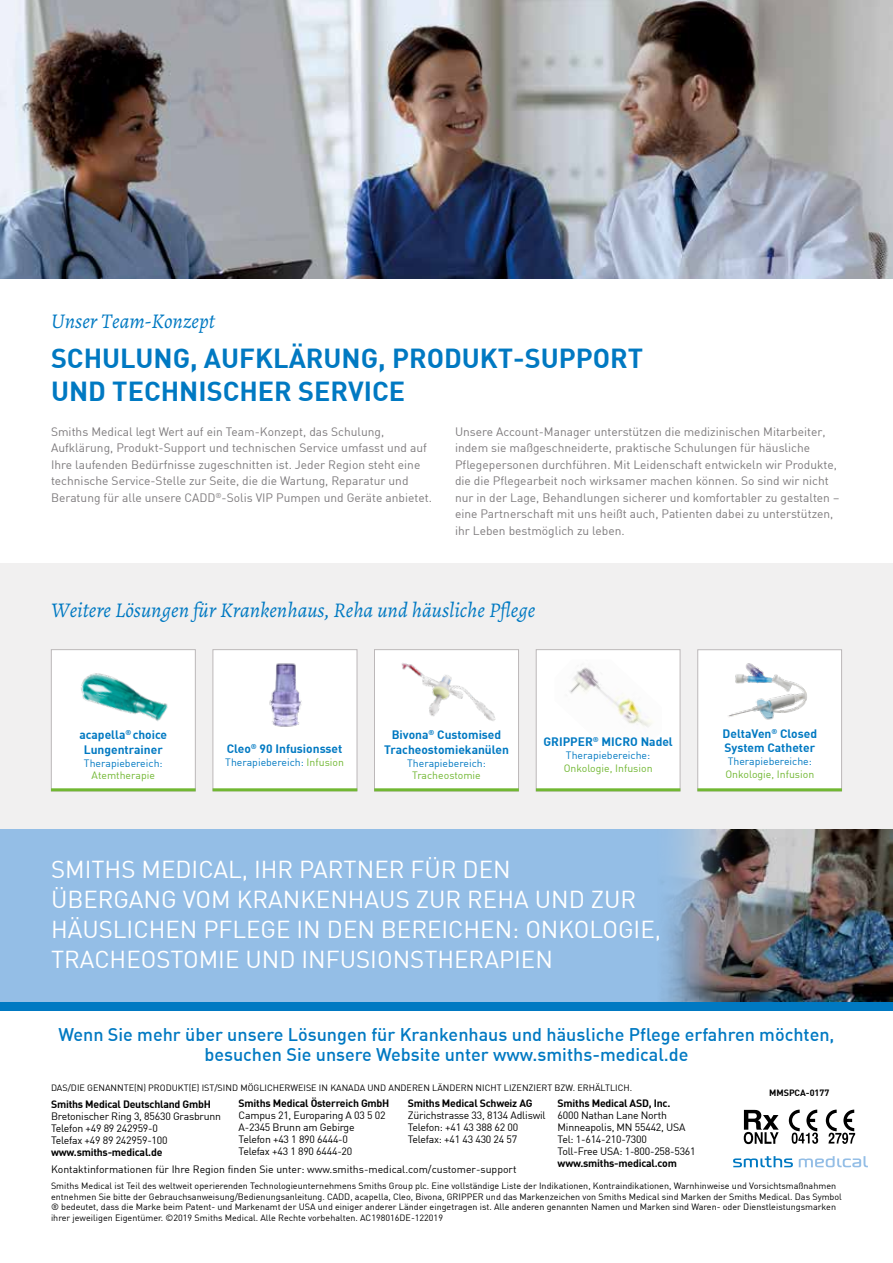
<style>
.page{position:relative;width:893px;height:1263px;background:#fff}
.page>*{position:absolute;margin:0;border:0;box-sizing:border-box;transform-origin:0 0}
.t1{font:700 27px/32.4px "DIN";color:#0079c2}
.t2{font:24px/30px "DIN";color:#fff}
.t3{font:italic 21px "Alegreya";color:#0079c2}
.t4{font:500 18px/19.5px "DIN";color:#0079c2;text-align:center}
.t5{font:12px/16.5px "DIN";color:#7e7b7d}
.t6{font:700 12px/14.4px "DIN";color:#0079c2;text-align:center}
.t7{font:10.5px/12px "DIN";letter-spacing:-.02em;color:#000}
.t8{font:700 10.5px "DIN";letter-spacing:-.02em;color:#000}
.t9{font:10.5px "DIN";color:#0079c2}
.t10{font:10.5px "DIN";color:#000}
.t11{font:10.5px "DIN";color:#71b732}
.t12{font:9px/10.5px "DIN";color:#000}
.t13{font:700 9px "DIN";color:#000}
.s1{color:#71b732}
</style>
<div class="page">
<div style="left:0;top:563px;width:893px;height:266px;background:#f1f0f0"></div>
<div style="left:0;top:1002px;width:893px;height:8px;background:#0079c2"></div>
<div style="left:0;top:829px;width:893px;height:173px;background:#94bee6"></div>
<img style="left:0;top:0;width:893px;height:279px">
<hr style="left:892px;top:1026px;width:1px;height:155px;background:#0079c2">
<hr style="left:892px;top:1181px;width:1px;height:37px;background:#000">
<svg style="left:733px;top:1156px;width:60px;height:11px"></svg>
<svg style="left:799px;top:1156px;width:69px;height:11px"></svg>
<img style="left:662px;top:829px;width:231px;height:173px">
<div style="left:51px;top:649px;width:145px;height:142px;background:#fff;border:1px solid #bcb8b9"></div>
<img style="left:81px;top:673px;width:87px;height:48px">
<hr style="left:51px;top:788px;width:145px;height:3px;background:#71b732">
<div style="left:213px;top:649px;width:144px;height:142px;background:#fff;border:1px solid #bcb8b9"></div>
<img style="left:269px;top:663px;width:33px;height:64px">
<hr style="left:213px;top:788px;width:144px;height:3px;background:#71b732">
<div style="left:374px;top:649px;width:145px;height:142px;background:#fff;border:1px solid #bcb8b9"></div>
<img style="left:383px;top:649px;width:129px;height:72px">
<hr style="left:374px;top:788px;width:145px;height:3px;background:#71b732">
<div style="left:536px;top:649px;width:144px;height:142px;background:#fff;border:1px solid #bcb8b9"></div>
<img style="left:569px;top:667px;width:84px;height:60px">
<hr style="left:536px;top:788px;width:144px;height:3px;background:#71b732">
<div style="left:697px;top:649px;width:145px;height:142px;background:#fff;border:1px solid #bcb8b9"></div>
<hr style="left:697px;top:788px;width:145px;height:3px;background:#71b732">
<img style="left:728px;top:663px;width:79px;height:57px">
<svg style="left:744px;top:1110px;width:35px;height:34px"></svg>
<svg style="left:789px;top:1109px;width:29px;height:35px"></svg>
<svg style="left:826px;top:1109px;width:29px;height:35px"></svg>
<h3 class="t3" style="left:51px;top:308px;width:165px">Unser Team-Konzept</h3>
<h1 class="t1" style="left:51px;top:341px;width:594px">SCHULUNG, AUFKLÄRUNG, PRODUKT-SUPPORT<br>UND TECHNISCHER SERVICE</h1>
<p class="t5" style="left:51px;top:423px;width:382px">Smiths Medical legt Wert auf ein Team-Konzept, das Schulung, Aufklärung, Produkt-Support und technischen Service umfasst und auf Ihre laufenden Bedürfnisse zugeschnitten ist. Jeder Region steht eine technische Service-Stelle zur Seite, die die Wartung, Reparatur und Beratung für alle unsere CADD<sup>®</sup>-Solis VIP Pumpen und Geräte anbietet.</p>
<p class="t5" style="left:455px;top:423px;width:386px">Unsere Account-Manager unterstützen die medizinischen Mitarbeiter, indem sie maßgeschneiderte, praktische Schulungen für häusliche Pflegepersonen durchführen. Mit Leidenschaft entwickeln wir Produkte, die die Pflegearbeit noch wirksamer machen können. So sind wir nicht nur in der Lage, Behandlungen sicherer und komfortabler zu gestalten – eine Partnerschaft mit uns heißt auch, Patienten dabei zu unterstützen, ihr Leben bestmöglich zu leben.</p>
<h3 class="t3" style="left:51px;top:597px;width:486px">Weitere Lösungen für Krankenhaus, Reha und häusliche Pflege</h3>
<h3 class="t6" style="left:79px;top:727px;width:89px">acapella<sup>®</sup> choice<br>Lungentrainer</h3>
<p class="t9" style="left:84px;top:756px;width:80px">Therapiebereich:</p>
<p class="t11" style="left:92px;top:769px;width:65px">Atemtherapie</p>
<h3 class="t6" style="left:227px;top:741px;width:117px">Cleo<sup>®</sup> 90 Infusionsset</h3>
<p class="t9" style="left:225px;top:755px;width:120px">Therapiebereich: <span class="s1">Infusion</span></p>
<h3 class="t6" style="left:384px;top:727px;width:126px">Bivona<sup>®</sup> Customised<br>Tracheostomiekanülen</h3>
<p class="t9" style="left:407px;top:756px;width:80px">Therapiebereich:</p>
<p class="t11" style="left:412px;top:769px;width:70px">Tracheostomie</p>
<h3 class="t6" style="left:543px;top:734px;width:131px">GRIPPER<sup>®</sup> MICRO Nadel</h3>
<p class="t9" style="left:566px;top:749px;width:86px">Therapiebereiche:</p>
<p class="t11" style="left:564px;top:762px;width:90px">Onkologie, Infusion</p>
<h2 class="t2" style="left:51px;top:854px;width:612px">SMITHS MEDICAL, IHR PARTNER FÜR DEN<br>ÜBERGANG VOM KRANKENHAUS ZUR REHA UND ZUR HÄUSLICHEN PFLEGE IN DEN BEREICHEN: ONKOLOGIE, TRACHEOSTOMIE UND INFUSIONSTHERAPIEN</h2>
<h3 class="t6" style="left:722px;top:725px;width:96px;text-align:left">DeltaVen<sup>®</sup> Closed<br>System Catheter</h3>
<p class="t9" style="left:728px;top:754px;width:86px">Therapiebereiche:</p>
<p class="t11" style="left:725px;top:767px;width:90px">Onkologie, Infusion</p>
<h3 class="t4" style="left:58px;top:1024px;width:778px">Wenn Sie mehr über unsere Lösungen für Krankenhaus und häusliche Pflege erfahren möchten, besuchen Sie unsere Website unter www.smiths-medical.de</h3>
<p class="t12" style="left:51px;top:1082px;width:583px">DAS/DIE GENANNTE(N) PRODUKT(E) IST/SIND MÖGLICHERWEISE IN KANADA UND ANDEREN LÄNDERN NICHT LIZENZIERT BZW. ERHÄLTLICH.</p>
<p class="t8" style="left:51px;top:1097px;width:161px">Smiths Medical Deutschland GmbH</p>
<p class="t7" style="left:51px;top:1110px;width:172px">Bretonischer Ring 3, 85630 Grasbrunn<br>Telefon +49 89 242959-0<br>Telefax +49 89 242959-100</p>
<p class="t8" style="left:51px;top:1145px;width:113px">www.smiths-medical.de</p>
<p class="t10" style="left:51px;top:1163px;width:467px">Kontaktinformationen für Ihre Region finden Sie unter: www.smiths-medical.com/customer-support</p>
<p class="t12" style="left:51px;top:1181px;width:792px">Smiths Medical ist Teil des weltweit operierenden Technologieunternehmens Smiths Group plc. Eine vollständige Liste der Indikationen, Kontraindikationen, Warnhinweise und Vorsichtsmaßnahmen entnehmen Sie bitte der Gebrauchsanweisung/Bedienungsanleitung. CADD, acapella, Cleo, Bivona, GRIPPER und das Markenzeichen von Smiths Medical sind Marken der Smiths Medical. Das Symbol ® bedeutet, dass die Marke beim Patent- und Markenamt der USA und einiger anderer Länder eingetragen ist. Alle anderen genannten Namen und Marken sind Waren- oder Dienstleistungsmarken ihrer jeweiligen Eigentümer. ©2019 Smiths Medical. Alle Rechte vorbehalten. AC198016DE-122019</p>
<p class="t13" style="left:769px;top:1086px;width:62px">MMSPCA-0177</p>
<p class="t8" style="left:239px;top:1096px;width:152px">Smiths Medical Österreich GmbH</p>
<p class="t7" style="left:239px;top:1109px;width:148px">Campus 21, Europaring A 03 5 02<br>A-2345 Brunn am Gebirge<br>Telefon +43 1 890 6444-0<br>Telefax +43 1 890 6444-20</p>
<p class="t8" style="left:408px;top:1096px;width:126px">Smiths Medical Schweiz AG</p>
<p class="t7" style="left:408px;top:1109px;width:139px">Zürichstrasse 33, 8134 Adliswil<br>Telefon: +41 43 388 62 00<br>Telefax: +41 43 430 24 57</p>
<p class="t8" style="left:558px;top:1096px;width:114px">Smiths Medical ASD, Inc.</p>
<p class="t7" style="left:558px;top:1109px;width:140px">6000 Nathan Lane North<br>Minneapolis, MN 55442, USA<br>Tel: 1-614-210-7300<br>Toll-Free USA: 1-800-258-5361</p>
<p class="t8" style="left:558px;top:1156px;width:121px">www.smiths-medical.com</p>
</div>
